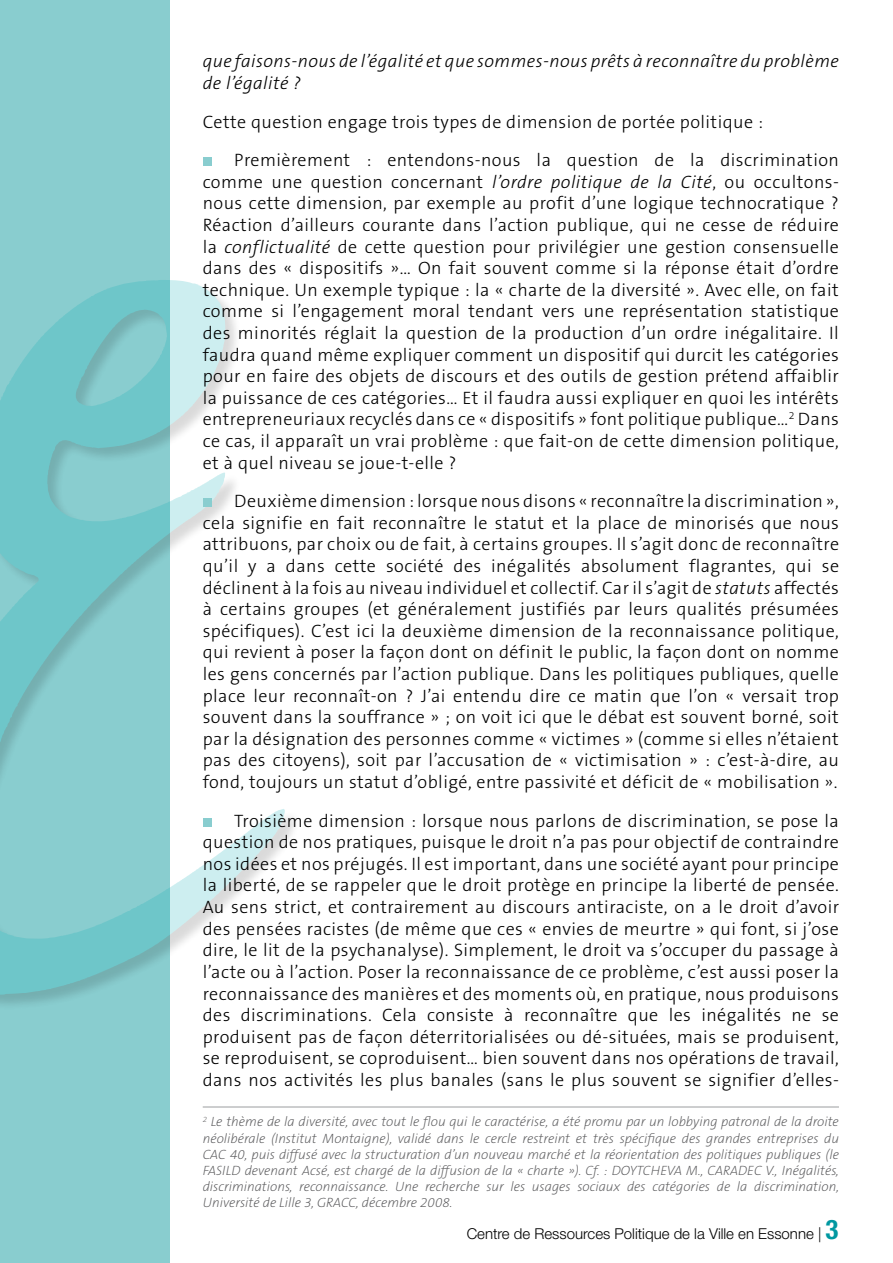
<style>
.page{position:relative;width:893px;height:1263px;background:#fff}
.page>*{position:absolute;margin:0;border:0;box-sizing:border-box;transform-origin:0 0}
.t1{font:300 18px/21.6px "The Sans B3";letter-spacing:.025em;color:#000;text-align:justify}
.t2{font:italic 300 18px/21.6px "The Sans B3";letter-spacing:.025em;color:#000}
.t3{font:300 15px "Helvetica Neue LT Std";color:#000}
.t4{font:italic 200 13.5px/16.2px "The Sans B2";color:#58585a;text-align:justify}
.s1{font-style:italic}
.s2{font-weight:700;font-stretch:condensed;font-size:27px;color:#0098a1}
</style>
<div class="page">
<div style="left:0;top:0;width:169px;height:1263px;background:#89cdcf"></div>
<div style="left:0;top:280px;width:301px;height:731px;background:#000;opacity:.75"></div>
<img style="left:7px;top:280px;width:152px;height:106px">
<div style="left:203px;top:157px;width:8px;height:9px;background:#89cdcf"></div>
<div style="left:203px;top:498px;width:8px;height:9px;background:#89cdcf"></div>
<div style="left:203px;top:818px;width:8px;height:9px;background:#89cdcf"></div>
<hr style="left:203px;top:1106px;width:636px;height:1px;background:#9c9e9f">
<p class="t2" style="left:203px;top:51px;width:638px">que faisons-nous de l’égalité et que sommes-nous prêts à reconnaître du problème de l’égalité ?</p>
<p class="t1" style="left:234px;top:103px;width:606px;line-height:38.5px;text-indent:-32px">Cette question engage trois types de dimension de portée politique :<br>Premièrement : entendons-nous la question de la discrimination</p>
<p class="t1" style="left:203px;top:172px;width:638px">comme une question concernant <span class="s1">l’ordre politique de la Cité</span>, ou occultons&shy;nous cette dimension, par exemple au profit d’une logique technocratique ?<br>Réaction d’ailleurs courante dans l’action publique, qui ne cesse de réduire la <span class="s1">conflictualité</span> de cette question pour privilégier une gestion consensuelle dans des « dispositifs »… On fait souvent comme si la réponse était d’ordre technique. Un exemple typique : la « charte de la diversité ». Avec elle, on fait comme si l’engagement moral tendant vers une représentation statistique des minorités réglait la question de la production d’un ordre inégalitaire. Il faudra quand même expliquer comment un dispositif qui durcit les catégories pour en faire des objets de discours et des outils de gestion prétend affaiblir la puissance de ces catégories… Et il faudra aussi expliquer en quoi les intérêts entrepreneuriaux recyclés dans ce « dispositifs » font politique publique…<sup>2</sup> Dans ce cas, il apparaît un vrai problème : que fait-on de cette dimension politique, et à quel niveau se joue-t-elle ?</p>
<p class="t1" style="left:203px;top:491px;width:638px;text-indent:32px">Deuxième dimension : lorsque nous disons « reconnaître la discrimination », cela signifie en fait reconnaître le statut et la place de minorisés que nous attribuons, par choix ou de fait, à certains groupes. Il s’agit donc de reconnaître qu’il y a dans cette société des inégalités absolument flagrantes, qui se déclinent à la fois au niveau individuel et collectif. Car il s’agit de <span class="s1">statuts</span> affectés à certains groupes (et généralement justifiés par leurs qualités présumées spécifiques). C’est ici la deuxième dimension de la reconnaissance politique, qui revient à poser la façon dont on définit le public, la façon dont on nomme les gens concernés par l’action publique. Dans les politiques publiques, quelle place leur reconnaît-on ? J’ai entendu dire ce matin que l’on « versait trop souvent dans la souffrance » ; on voit ici que le débat est souvent borné, soit par la désignation des personnes comme « victimes » (comme si elles n’étaient pas des citoyens), soit par l’accusation de « victimisation » : c’est-à-dire, au fond, toujours un statut d’obligé, entre passivité et déficit de « mobilisation ».</p>
<p class="t1" style="left:203px;top:810px;width:638px;text-indent:32px">Troisième dimension : lorsque nous parlons de discrimination, se pose la question de nos pratiques, puisque le droit n’a pas pour objectif de contraindre nos idées et nos préjugés. Il est important, dans une société ayant pour principe la liberté, de se rappeler que le droit protège en principe la liberté de pensée.<br>Au sens strict, et contrairement au discours antiraciste, on a le droit d’avoir des pensées racistes (de même que ces « envies de meurtre » qui font, si j’ose dire, le lit de la psychanalyse). Simplement, le droit va s’occuper du passage à l’acte ou à l’action. Poser la reconnaissance de ce problème, c’est aussi poser la reconnaissance des manières et des moments où, en pratique, nous produisons des discriminations. Cela consiste à reconnaître que les inégalités ne se produisent pas de façon déterritorialisées ou dé-situées, mais se produisent, se reproduisent, se coproduisent… bien souvent dans nos opérations de travail, dans nos activités les plus banales (sans le plus souvent se signifier d’elles-</p>
<p class="t4" style="left:203px;top:1114px;width:638px"><sup>2</sup> Le thème de la diversité, avec tout le flou qui le caractérise, a été promu par un lobbying patronal de la droite néolibérale (Institut Montaigne), validé dans le cercle restreint et très spécifique des grandes entreprises du CAC 40, puis diffusé avec la structuration d’un nouveau marché et la réorientation des politiques publiques (le FASILD devenant Acsé, est chargé de la diffusion de la « charte »). Cf. : DOYTCHEVA M., CARADEC V., Inégalités, discriminations, reconnaissance. Une recherche sur les usages sociaux des catégories de la discrimination, Université de Lille 3, GRACC, décembre 2008.</p>
<p class="t3" style="left:467px;top:1224px;width:373px">Centre de Ressources Politique de la Ville en Essonne | <span class="s2">3</span></p>
</div>
